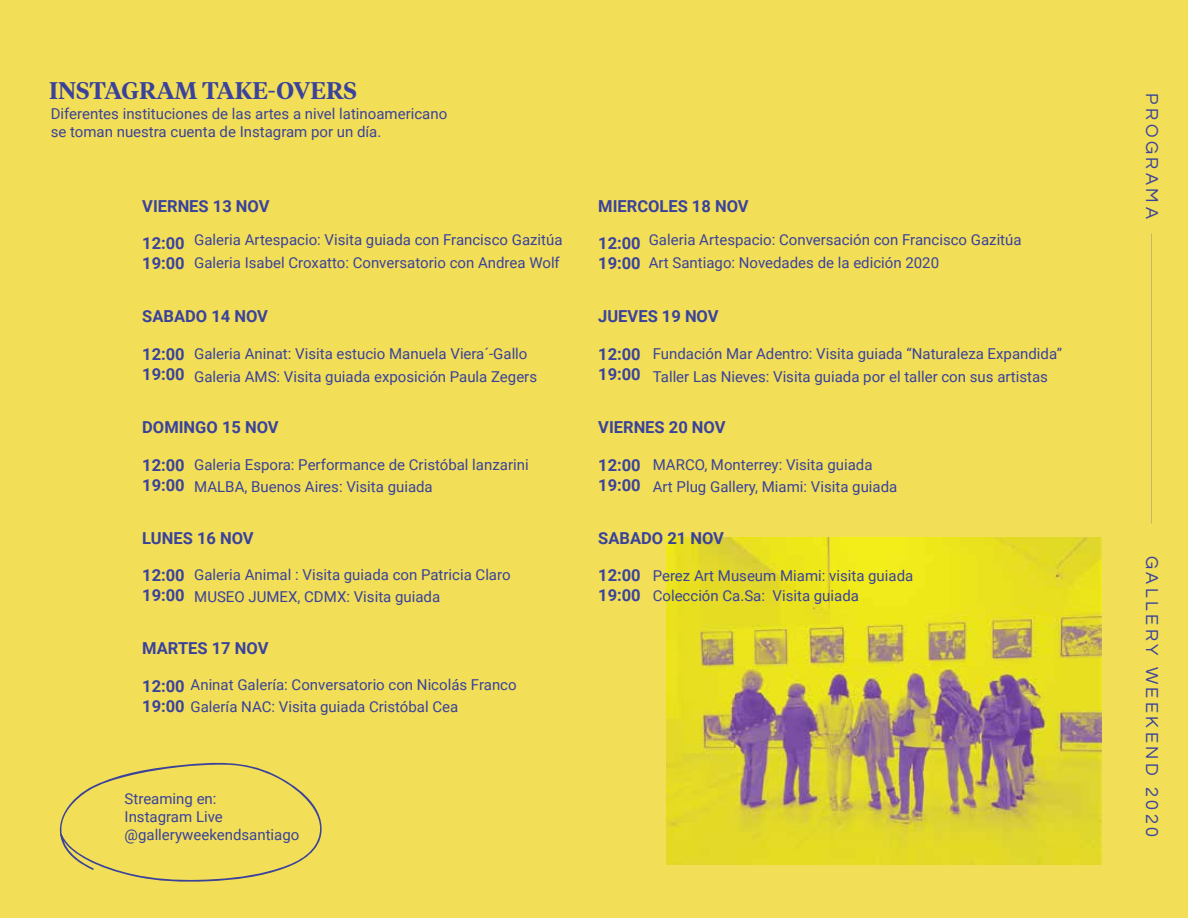
<style>
.page{position:relative;width:1188px;height:918px;background:#f2de57}
.page>*{position:absolute;margin:0;border:0;box-sizing:border-box;transform-origin:0 0}
.t1{font:600 24px "Tiempos Headline";color:#3a429b}
.t2{font:18px "Questrial";letter-spacing:.2em;color:#3a429b}
.t3{font:700 16.5px/19.8px "Roboto";color:#3a429b}
.t4{font:15px/23px "Roboto";color:#3a429b}
.s1{font-weight:700;font-size:16.5px}
</style>
<div class="page">
<svg style="left:59px;top:762px;width:263px;height:120px"></svg>
<img style="left:666px;top:537px;width:436px;height:327px">
<h1 class="t1" style="left:49px;top:74px;width:309px">INSTAGRAM TAKE-OVERS</h1>
<p class="t4" style="left:51px;top:104px;width:398px;line-height:18px">Diferentes instituciones de las artes a nivel latinoamericano se toman nuestra cuenta de Instagram por un día.</p>
<p class="t3" style="left:142px;top:195px;width:129px">VIERNES 13 NOV</p>
<p class="t3" style="left:142px;top:233px;width:44px">12:00<br>19:00</p>
<p class="t4" style="left:194px;top:228px;width:370px">Galeria Artespacio: Visita guiada con Francisco Gazitúa<br>Galeria Isabel Croxatto: Conversatorio con Andrea Wolf</p>
<p class="t3" style="left:142px;top:306px;width:127px">SABADO 14 NOV</p>
<p class="t3" style="left:142px;top:344px;width:44px">12:00<br>19:00</p>
<p class="t4" style="left:194px;top:342px;width:344px">Galeria Aninat: Visita estucio Manuela Viera´-Gallo<br>Galeria AMS: Visita guiada exposición Paula Zegers</p>
<p class="t3" style="left:142px;top:417px;width:138px">DOMINGO 15 NOV</p>
<p class="t3" style="left:142px;top:454px;width:44px">12:00<br>19:00</p>
<p class="t4" style="left:194px;top:453px;width:336px;line-height:22px">Galeria Espora: Performance de Cristóbal lanzarini<br>MALBA, Buenos Aires: Visita guiada</p>
<p class="t3" style="left:142px;top:527px;width:113px">LUNES 16 NOV</p>
<p class="t3" style="left:142px;top:565px;width:44px">12:00<br>19:00</p>
<p class="t4" style="left:194px;top:563px;width:318px;line-height:21.8px">Galeria Animal : Visita guiada con Patricia Claro<br>MUSEO JUMEX, CDMX: Visita guiada</p>
<p class="t3" style="left:142px;top:638px;width:128px">MARTES 17 NOV</p>
<p class="t3" style="left:142px;top:676px;width:44px">12:00</p>
<p class="t4" style="left:142px;top:694px;width:318px"><span class="s1">19:00</span> Galería NAC: Visita guiada Cristóbal Cea</p>
<p class="t4" style="left:191px;top:673px;width:328px">Aninat Galería: Conversatorio con Nicolás Franco</p>
<p class="t4" style="left:125px;top:789px;width:176px;line-height:18px">Streaming en:<br>Instagram Live @galleryweekendsantiago</p>
<p class="t3" style="left:598px;top:195px;width:152px">MIERCOLES 18 NOV</p>
<p class="t3" style="left:598px;top:233px;width:44px">12:00<br>19:00</p>
<p class="t4" style="left:649px;top:228px;width:374px">Galeria Artespacio: Conversación con Francisco Gazitúa<br>Art Santiago: Novedades de la edición 2020</p>
<p class="t3" style="left:598px;top:306px;width:122px">JUEVES 19 NOV</p>
<p class="t3" style="left:598px;top:344px;width:44px">12:00<br>19:00</p>
<p class="t4" style="left:653px;top:342px;width:411px">Fundación Mar Adentro: Visita guiada “Naturaleza Expandida”<br>Taller Las Nieves: Visita guiada por el taller con sus artistas</p>
<p class="t3" style="left:598px;top:417px;width:129px">VIERNES 20 NOV</p>
<p class="t3" style="left:598px;top:454px;width:44px">12:00<br>19:00</p>
<p class="t4" style="left:653px;top:453px;width:246px;line-height:22px">MARCO, Monterrey: Visita guiada<br>Art Plug Gallery, Miami: Visita guiada</p>
<p class="t3" style="left:598px;top:527px;width:127px">SABADO 21 NOV</p>
<p class="t3" style="left:598px;top:565px;width:44px">12:00<br>19:00</p>
<p class="t4" style="left:653px;top:565px;width:262px;line-height:20.2px">Perez Art Museum Miami: visita guiada<br>Colección Ca.Sa: Visita guiada</p>
<p class="t2" style="left:1161px;top:93px;width:127px;rotate:90deg">PROGRAMA</p>
<p class="t2" style="left:1161px;top:556px;width:283px;rotate:90deg">GALLERY WEEKEND 2020</p>
</div>
